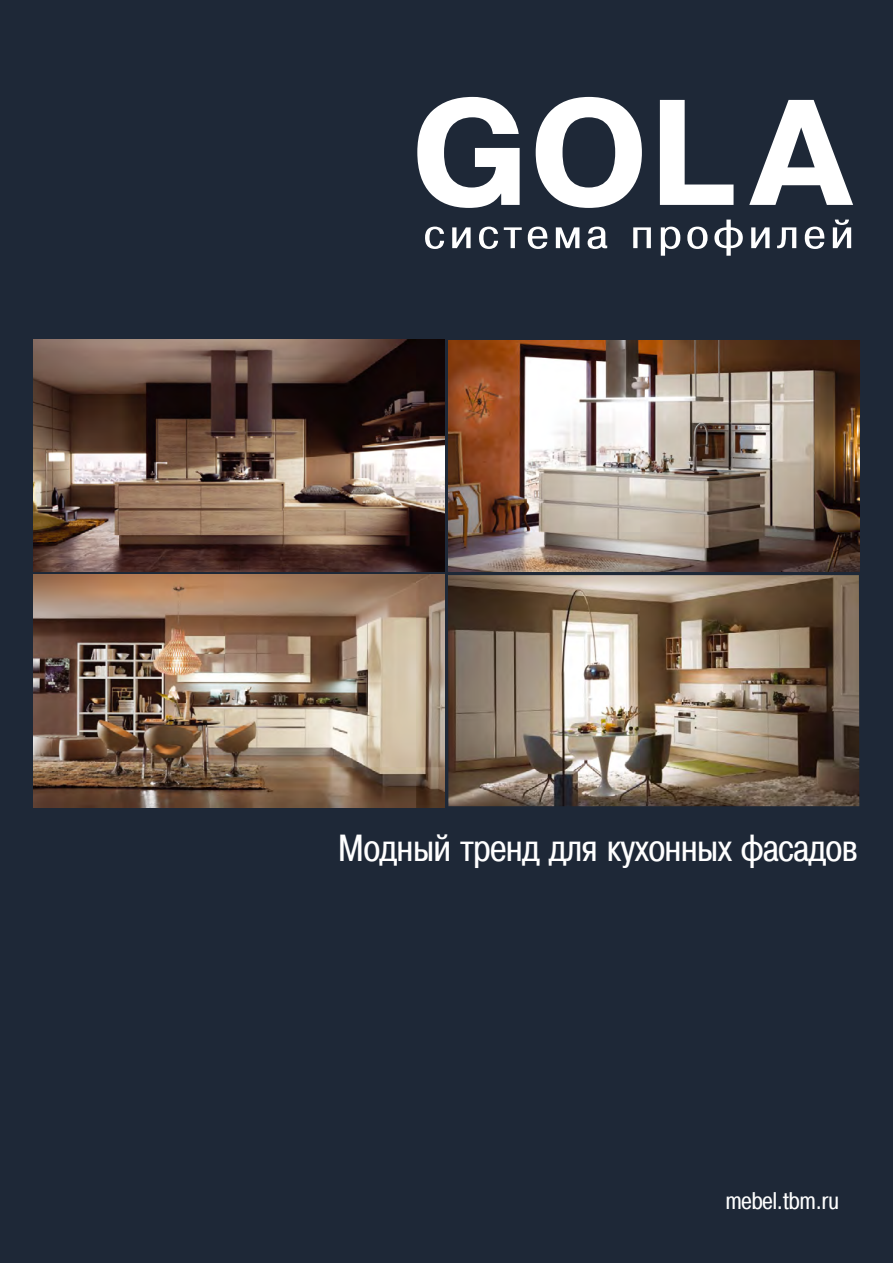
<style>
.page{position:relative;width:893px;height:1263px;background:#1e2837}
.page>*{position:absolute;margin:0;border:0;box-sizing:border-box;transform-origin:0 0}
.t1{font:700 150px "Pragmatica C";color:#fff}
.t2{font:40.8px "Pragmatica Cond C";letter-spacing:.1em;color:#fff;scale:1.25 1}
.t3{font:37.5px "Pragmatica Cond C";color:#fff}
.t4{font:24px "Pragmatica Cond C";color:#fff}
</style>
<div class="page">
<img style="left:448px;top:575px;width:411px;height:231px">
<img style="left:34px;top:575px;width:411px;height:232px">
<img style="left:448px;top:340px;width:411px;height:232px">
<img style="left:34px;top:339px;width:411px;height:232px">
<h1 class="t1" style="left:411px;top:70px;width:442px">GOLA</h1>
<p class="t2" style="left:424px;top:211px;width:345px">система профилей</p>
<p class="t3" style="left:338px;top:827px;width:521px">Модный тренд для кухонных фасадов</p>
<p class="t4" style="left:726px;top:1187px;width:115px">mebel.tbm.ru</p>
</div>
